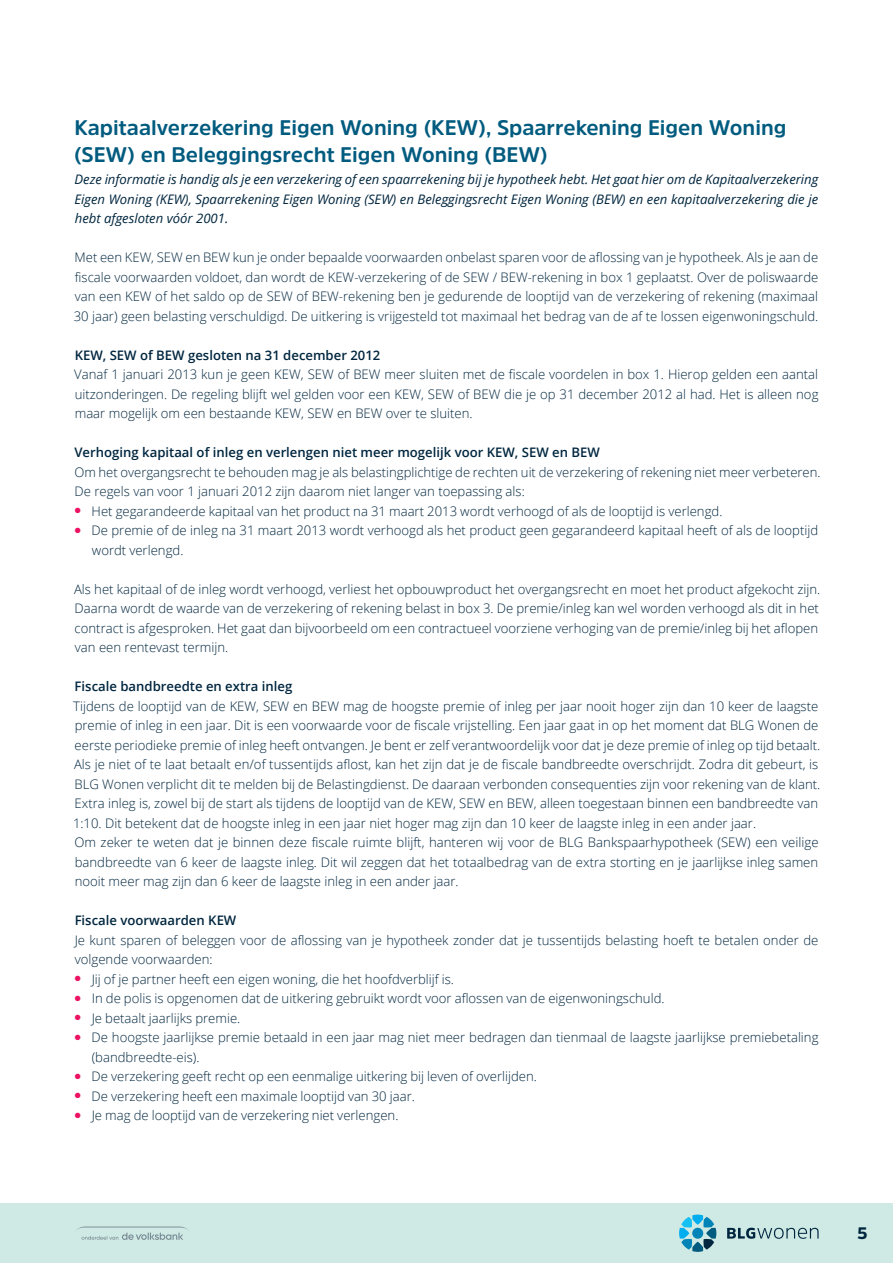
<style>
.page{position:relative;width:893px;height:1263px;background:#fff}
.page>*{position:absolute;margin:0;border:0;box-sizing:border-box;transform-origin:0 0}
.t1{font:700 21px/27px "Amsi Pro";color:#005b7f}
.t2{font:900 16.5px "Amsi Pro";color:#00263f}
.t3{font:300 13.2px/19.5px "Open Sans";color:#00263f}
.t4{font:italic 13.2px/19.5px "Open Sans";color:#00263f;text-align:justify}
.t5{font:600 13.2px "Open Sans";color:#00263f}
</style>
<div class="page">
<div style="left:0;top:1203px;width:893px;height:60px;background:#cfeae4"></div>
<svg style="left:77px;top:1226px;width:112px;height:14px"></svg>
<svg style="left:727px;top:1228px;width:92px;height:11px"></svg>
<svg style="left:679px;top:1214px;width:37px;height:38px"></svg>
<h1 class="t1" style="left:74px;top:113px;width:714px">Kapitaalverzekering Eigen Woning (KEW), Spaarrekening Eigen Woning (SEW) en Beleggingsrecht Eigen Woning (BEW)</h1>
<p class="t4" style="left:75px;top:169px;width:745px">Deze informatie is handig als je een verzekering of een spaarrekening bij je hypotheek hebt. Het gaat hier om de Kapitaalverzekering Eigen Woning (KEW), Spaarrekening Eigen Woning (SEW) en Beleggingsrecht Eigen Woning (BEW) en een kapitaalverzekering die je hebt afgesloten vóór 2001.</p>
<p class="t3" style="left:74px;top:247px;width:746px;text-align:justify">Met een KEW, SEW en BEW kun je onder bepaalde voorwaarden onbelast sparen voor de aflossing van je hypotheek. Als je aan de fiscale voorwaarden voldoet, dan wordt de KEW-verzekering of de SEW / BEW-rekening in box 1 geplaatst. Over de poliswaarde van een KEW of het saldo op de SEW of BEW-rekening ben je gedurende de looptijd van de verzekering of rekening (maximaal 30 jaar) geen belasting verschuldigd. De uitkering is vrijgesteld tot maximaal het bedrag van de af te lossen eigenwoningschuld.</p>
<p class="t5" style="left:75px;top:346px;width:307px">KEW, SEW of BEW gesloten na 31 december 2012</p>
<p class="t3" style="left:74px;top:364px;width:746px;text-align:justify">Vanaf 1 januari 2013 kun je geen KEW, SEW of BEW meer sluiten met de fiscale voordelen in box 1. Hierop gelden een aantal uitzonderingen. De regeling blijft wel gelden voor een KEW, SEW of BEW die je op 31 december 2012 al had. Het is alleen nog maar mogelijk om een bestaande KEW, SEW en BEW over te sluiten.</p>
<p class="t5" style="left:74px;top:443px;width:527px">Verhoging kapitaal of inleg en verlengen niet meer mogelijk voor KEW, SEW en BEW</p>
<p class="t3" style="left:74px;top:462px;width:748px">Om het overgangsrecht te behouden mag je als belastingplichtige de rechten uit de verzekering of rekening niet meer verbeteren.<br>De regels van voor 1 januari 2012 zijn daarom niet langer van toepassing als:</p>
<p class="t3" style="left:75px;top:501px;width:649px"><sup>●</sup> Het gegarandeerde kapitaal van het product na 31 maart 2013 wordt verhoogd of als de looptijd is verlengd.</p>
<p class="t3" style="left:92px;top:520px;width:728px;text-indent:-17px"><sup>●</sup> De premie of de inleg na 31 maart 2013 wordt verhoogd als het product geen gegarandeerd kapitaal heeft of als de looptijd wordt verlengd.</p>
<p class="t3" style="left:74px;top:579px;width:748px">Als het kapitaal of de inleg wordt verhoogd, verliest het opbouwproduct het overgangsrecht en moet het product afgekocht zijn.<br>Daarna wordt de waarde van de verzekering of rekening belast in box 3. De premie/inleg kan wel worden verhoogd als dit in het contract is afgesproken. Het gaat dan bijvoorbeeld om een contractueel voorziene verhoging van de premie/inleg bij het aflopen van een rentevast termijn.</p>
<p class="t5" style="left:75px;top:677px;width:219px">Fiscale bandbreedte en extra inleg</p>
<p class="t3" style="left:73px;top:696px;width:749px">Tijdens de looptijd van de KEW, SEW en BEW mag de hoogste premie of inleg per jaar nooit hoger zijn dan 10 keer de laagste premie of inleg in een jaar. Dit is een voorwaarde voor de fiscale vrijstelling. Een jaar gaat in op het moment dat BLG Wonen de eerste periodieke premie of inleg heeft ontvangen. Je bent er zelf verantwoordelijk voor dat je deze premie of inleg op tijd betaalt.<br>Als je niet of te laat betaalt en/of tussentijds aflost, kan het zijn dat je de fiscale bandbreedte overschrijdt. Zodra dit gebeurt, is BLG Wonen verplicht dit te melden bij de Belastingdienst. De daaraan verbonden consequenties zijn voor rekening van de klant.<br>Extra inleg is, zowel bij de start als tijdens de looptijd van de KEW, SEW en BEW, alleen toegestaan binnen een bandbreedte van 1:10. Dit betekent dat de hoogste inleg in een jaar niet hoger mag zijn dan 10 keer de laagste inleg in een ander jaar.<br>Om zeker te weten dat je binnen deze fiscale ruimte blijft, hanteren wij voor de BLG Bankspaarhypotheek (SEW) een veilige bandbreedte van 6 keer de laagste inleg. Dit wil zeggen dat het totaalbedrag van de extra storting en je jaarlijkse inleg samen nooit meer mag zijn dan 6 keer de laagste inleg in een ander jaar.</p>
<p class="t5" style="left:75px;top:911px;width:163px">Fiscale voorwaarden KEW</p>
<p class="t3" style="left:75px;top:930px;width:745px">Je kunt sparen of beleggen voor de aflossing van je hypotheek zonder dat je tussentijds belasting hoeft te betalen onder de volgende voorwaarden:</p>
<p class="t3" style="left:75px;top:969px;width:381px"><sup>●</sup> Jij of je partner heeft een eigen woning, die het hoofdverblijf is.</p>
<p class="t3" style="left:75px;top:988px;width:591px"><sup>●</sup> In de polis is opgenomen dat de uitkering gebruikt wordt voor aflossen van de eigenwoningschuld.</p>
<p class="t3" style="left:75px;top:1008px;width:167px"><sup>●</sup> Je betaalt jaarlijks premie.</p>
<p class="t3" style="left:92px;top:1027px;width:728px;text-indent:-17px"><sup>●</sup> De hoogste jaarlijkse premie betaald in een jaar mag niet meer bedragen dan tienmaal de laagste jaarlijkse premiebetaling (bandbreedte-eis).</p>
<p class="t3" style="left:75px;top:1066px;width:464px"><sup>●</sup> De verzekering geeft recht op een eenmalige uitkering bij leven of overlijden.</p>
<p class="t3" style="left:75px;top:1086px;width:342px"><sup>●</sup> De verzekering heeft een maximale looptijd van 30 jaar.</p>
<p class="t3" style="left:75px;top:1105px;width:325px"><sup>●</sup> Je mag de looptijd van de verzekering niet verlengen.</p>
<p class="t2" style="left:857px;top:1222px;width:12px">5</p>
</div>
